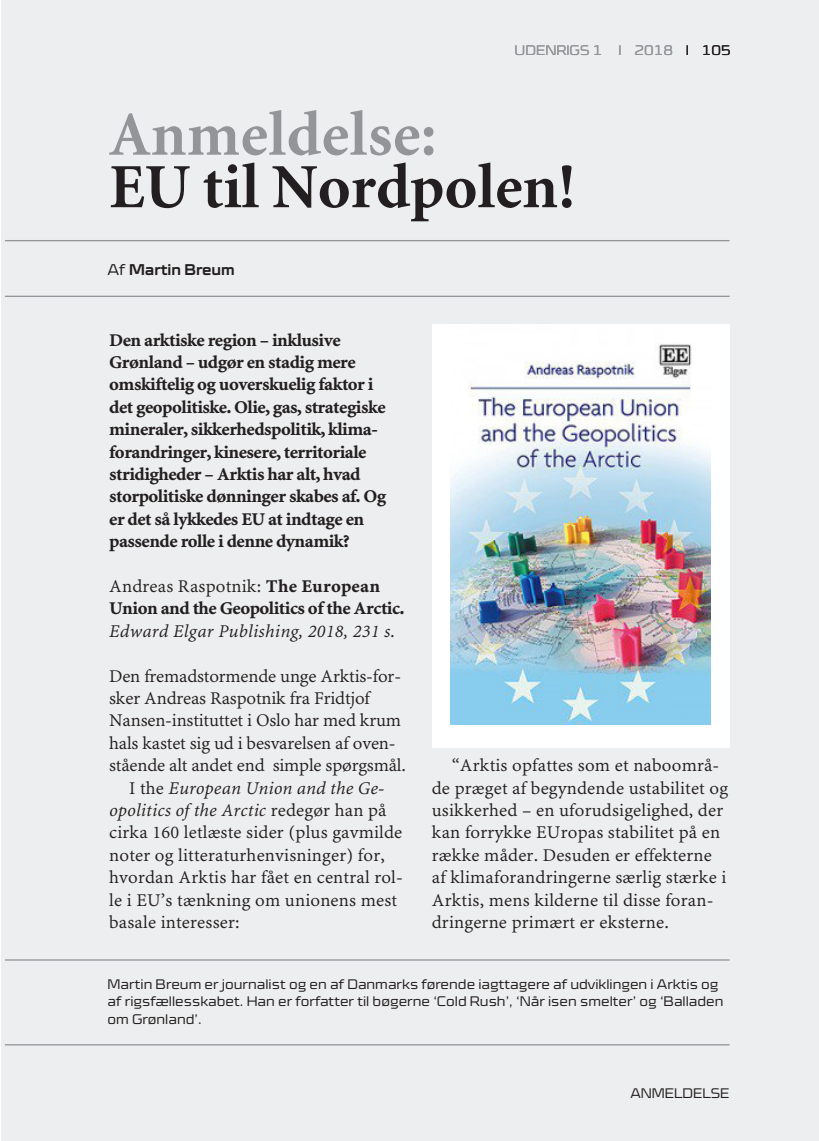
<style>
.page{position:relative;width:819px;height:1141px;background:#fff}
.page>*{position:absolute;margin:0;border:0;box-sizing:border-box;transform-origin:0 0}
.t1{font:700 63px "Minion";color:#231f20}
.t2{font:700 63px "Minion";letter-spacing:.01em;color:#939598}
.t3{font:17.85px/22.4px "Minion MM";letter-spacing:.01em;color:#231f20}
.t4{font:700 17.85px/22.4px "Minion MM";letter-spacing:-.03em;color:#231f20}
.t5{font:17.85px "Minion MM";letter-spacing:-.01em;color:#231f20}
.t6{font:italic 17.85px "Minion MM";color:#231f20}
.t7{font:700 expanded 15.75px "Cube OT";color:#231f20}
.t8{font:300 expanded 14px/17.5px "Cube OT";color:#231f20}
.t9{font:300 expanded 14px "Cube OT";color:#939598}
.s1{color:#231f20}
.s2{font-weight:300}
.s3{font-weight:400}
.s4{font-style:normal}
</style>
<div class="page">
<div style="left:1px;top:0;width:818px;height:1141px;background:#edeeef"></div>
<hr style="left:5px;top:240px;width:724px;height:1px;background:#939598">
<hr style="left:5px;top:959px;width:724px;height:2px;background:#939598">
<hr style="left:5px;top:296px;width:724px;height:1px;background:#939598">
<hr style="left:5px;top:1044px;width:724px;height:1px;background:#939598">
<div style="left:432px;top:324px;width:297px;height:424px;background:#fff"></div>
<img style="left:451px;top:344px;width:259px;height:380px">
<p class="t9" style="left:514px;top:42px;width:218px">UDENRIGS 1 I 2018 <span class="s1">I 105</span></p>
<h1 class="t2" style="left:109px;top:102px;width:328px">Anmeldelse:</h1>
<h1 class="t1" style="left:109px;top:155px;width:467px">EU til Nordpolen!</h1>
<p class="t7" style="left:107px;top:260px;width:129px"><span class="s2">Af</span> Martin Breum</p>
<p class="t4" style="left:109px;top:329px;width:278px">Den arktiske region – inklusive Grønland – udgør en stadig mere omskiftelig og uoverskuelig faktor i det geopolitiske. Olie, gas, strategiske mineraler, sikkerhedspolitik, klima&shy;forandringer, kinesere, territoriale stridigheder – Arktis har alt, hvad storpolitiske dønninger skabes af. Og er det så lykkedes EU at indtage en passende rolle i denne dynamik?</p>
<p class="t4" style="left:109px;top:575px;width:296px"><span class="s3">Andreas Raspotnik:</span> The European<br>Union and the Geopolitics of the Arctic.</p>
<p class="t6" style="left:109px;top:621px;width:287px">Edward Elgar Publishing, 2018, 231 s.</p>
<p class="t5" style="left:109px;top:666px;width:293px">Den fremadstormende unge Arktis-for-</p>
<p class="t5" style="left:109px;top:688px;width:262px">sker Andreas Raspotnik fra Fridtjof</p>
<p class="t5" style="left:109px;top:711px;width:293px">Nansen-instituttet i Oslo har med krum</p>
<p class="t5" style="left:109px;top:733px;width:288px">hals kastet sig ud i besvarelsen af oven-</p>
<p class="t5" style="left:109px;top:755px;width:298px">stående alt andet end simple spørgsmål.</p>
<p class="t6" style="left:129px;top:778px;width:257px"><span class="s4">I the</span> European Union and the Ge-</p>
<p class="t6" style="left:109px;top:800px;width:279px">opolitics of the Arctic <span class="s4">redegør han på</span></p>
<p class="t3" style="left:109px;top:822px;width:294px">cirka 160 letlæste sider (plus gavmilde</p>
<p class="t3" style="left:109px;top:844px;width:277px">noter og litteraturhenvisninger) for,</p>
<p class="t3" style="left:109px;top:866px;width:295px">hvordan Arktis har fået en central rol-</p>
<p class="t3" style="left:109px;top:889px;width:289px">le i EU’s tænkning om unionens mest</p>
<p class="t3" style="left:109px;top:911px;width:132px">basale interesser:</p>
<p class="t3" style="left:432px;top:754px;width:298px;text-indent:20px">“Arktis opfattes som et naboområ&shy;de præget af begyndende ustabilitet og usikkerhed – en uforudsigelighed, der kan forrykke EUropas stabilitet på en række måder. Desuden er effekterne af klimaforandringerne særlig stærke i Arktis, mens kilderne til disse foran&shy;dringerne primært er eksterne.</p>
<p class="t8" style="left:107px;top:975px;width:617px">Martin Breum er journalist og en af Danmarks førende iagttagere af udviklingen i Arktis og af rigsfællesskabet. Han er forfatter til bøgerne ‘Cold Rush’, ‘Når isen smelter’ og ‘Balladen om Grønland’.</p>
<p class="t8" style="left:630px;top:1084px;width:101px">ANMELDELSE</p>
</div>
